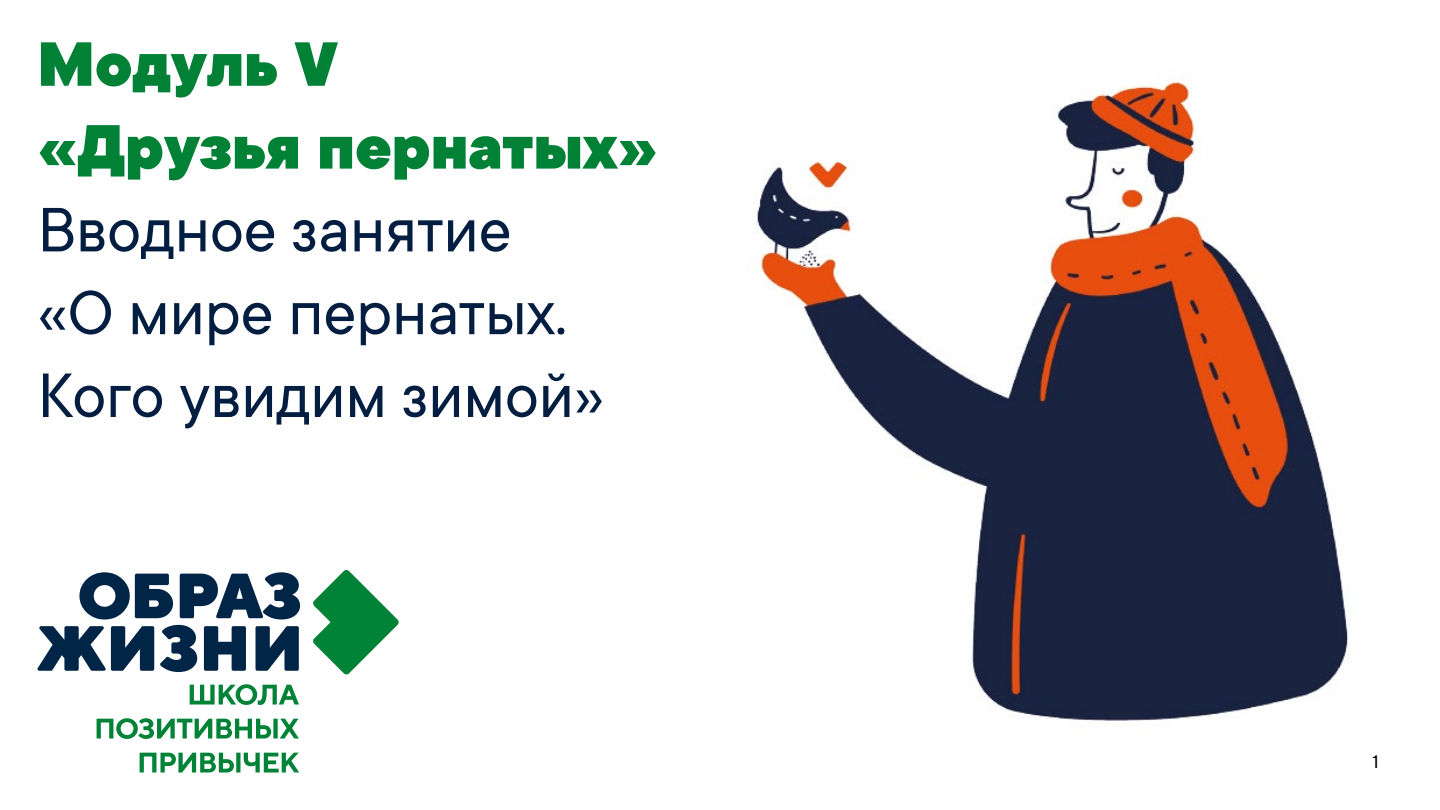
<style>
.page{position:relative;width:1440px;height:810px;background:#fff}
.page>*{position:absolute;margin:0;border:0;box-sizing:border-box;transform-origin:0 0}
.t1{font:69px/82.8px "TT Commons";color:#041e42}
.t2{font:900 69px/82.8px "TT Commons";color:#018136}
.t3{font:18px "TT Norms Pro";color:#000}
</style>
<div class="page">
<img style="left:757px;top:81px;width:591px;height:640px">
<svg style="left:190px;top:684px;width:109px;height:21px"></svg>
<svg style="left:97px;top:718px;width:202px;height:21px"></svg>
<svg style="left:140px;top:753px;width:159px;height:20px"></svg>
<svg style="left:37px;top:572px;width:263px;height:100px"></svg>
<svg style="left:313px;top:570px;width:86px;height:105px"></svg>
<p class="t2" style="left:38px;top:25px;width:622px">Модуль V<br>«Друзья пернатых»</p>
<p class="t1" style="left:38px;top:189px;width:568px">Вводное занятие «О мире пернатых.<br>Кого увидим зимой»</p>
<p class="t3" style="left:1372px;top:748px;width:8px">1</p>
</div>
